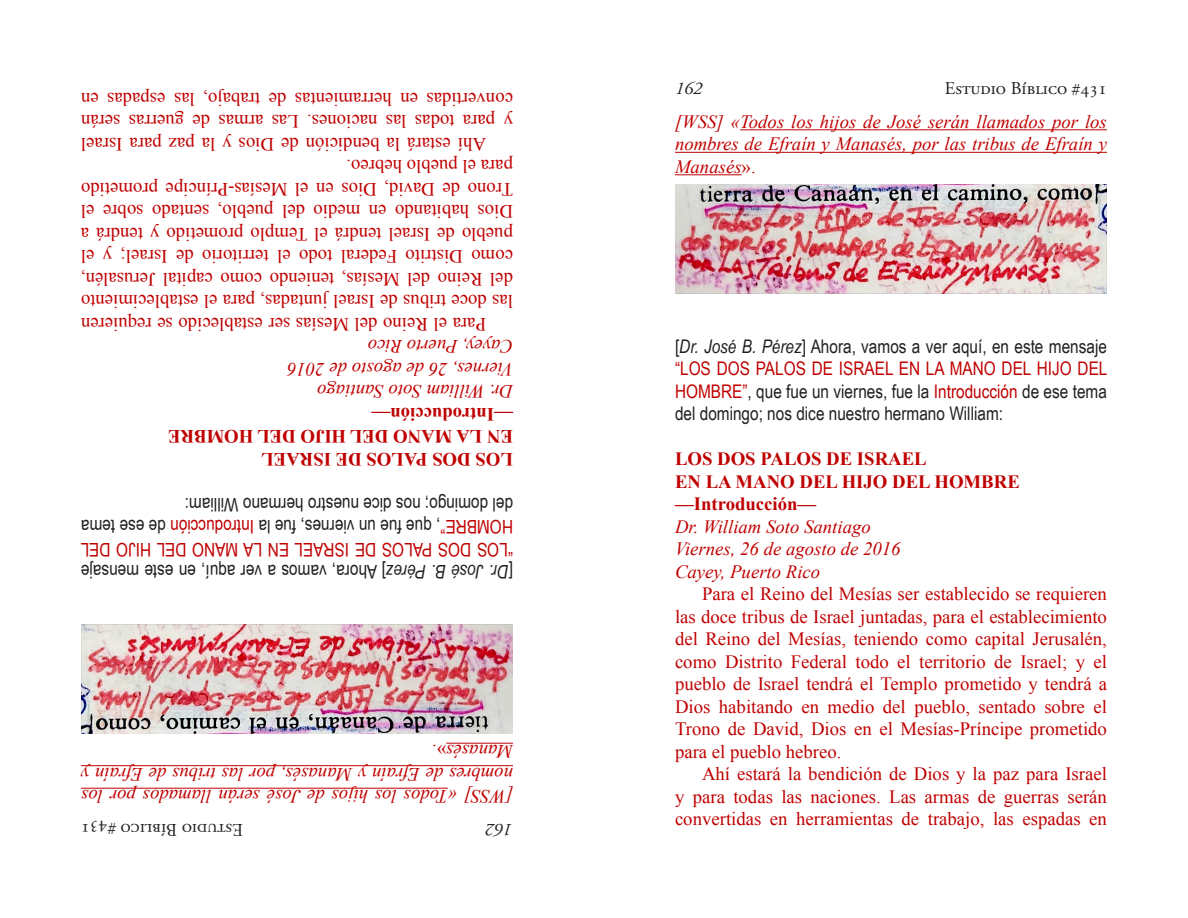
<style>
.page{position:relative;width:1188px;height:918px;background:#fff}
.page>*{position:absolute;margin:0;border:0;box-sizing:border-box;transform-origin:0 0}
.t1{font:18.75px/22.5px "Times New Roman";color:#c00000;text-align:justify}
.t2{font:18.75px/22.5px "Arial Narrow";color:#231f20;text-align:justify}
.t3{font:italic 18.75px/22.5px "Times New Roman";color:#c00000;text-align:justify}
.t4{font:700 18.75px/22.5px "Times New Roman";color:#c00000}
.t5{font:18px "Adobe Garamond Pro";color:#231f20}
.t6{font:italic 18px "Adobe Garamond Pro";color:#231f20}
.s1{font-style:italic}
.s2{color:#c00000}
.s3{font-style:normal}
</style>
<div class="page">
<hr style="left:81px;top:788px;width:367px;height:1px;background:#c00000">
<hr style="left:81px;top:765px;width:432px;height:1px;background:#c00000">
<hr style="left:446px;top:743px;width:67px;height:1px;background:#c00000">
<img style="left:81px;top:625px;width:432px;height:109px">
<hr style="left:740px;top:130px;width:367px;height:1px;background:#c00000">
<hr style="left:675px;top:152px;width:432px;height:1px;background:#c00000">
<hr style="left:675px;top:175px;width:67px;height:1px;background:#c00000">
<img style="left:675px;top:184px;width:432px;height:109px">
<p class="t1" style="left:513px;top:156px;width:434px;text-indent:27px;rotate:-180deg">Ahí estará la bendición de Dios y la paz para Israel y para todas las naciones. Las armas de guerras serán convertidas en herramientas de trabajo, las espadas en</p>
<p class="t1" style="left:513px;top:336px;width:434px;text-indent:27px;rotate:-180deg">Para el Reino del Mesías ser establecido se requieren las doce tribus de Israel juntadas, para el establecimiento del Reino del Mesías, teniendo como capital Jerusalén, como Distrito Federal todo el territorio de Israel; y el pueblo de Israel tendrá el Templo prometido y tendrá a Dios habitando en medio del pueblo, sentado sobre el Trono de David, Dios en el Mesías-Príncipe prometido para el pueblo hebreo.</p>
<p class="t3" style="left:513px;top:403px;width:227px;text-align:left;rotate:-180deg">Dr. William Soto Santiago<br>Viernes, 26 de agosto de 2016<br>Cayey, Puerto Rico</p>
<p class="t4" style="left:513px;top:471px;width:346px;rotate:-180deg">LOS DOS PALOS DE ISRAEL<br>EN LA MANO DEL HIJO DEL HOMBRE —Introducción—</p>
<p class="t2" style="left:513px;top:584px;width:434px;rotate:-180deg">[<span class="s1">Dr. José B. Pérez</span>] Ahora, vamos a ver aquí, en este mensaje <span class="s2">“LOS DOS PALOS DE ISRAEL EN LA MANO DEL HIJO DEL HOMBRE”</span>, que fue un viernes, fue la <span class="s2">Introducción</span> de ese tema del domingo; nos dice nuestro hermano William:</p>
<p class="t3" style="left:513px;top:808px;width:434px;rotate:-180deg">[WSS] «Todos los hijos de José serán llamados por los nombres de Efraín y Manasés, por las tribus de Efraín y Manasés<span class="s3">».</span></p>
<p class="t5" style="left:243px;top:840px;width:164px;rotate:-180deg">Estudio Bíblico #431</p>
<p class="t6" style="left:513px;top:840px;width:28px;rotate:-180deg">162</p>
<p class="t6" style="left:675px;top:78px;width:28px">162</p>
<p class="t5" style="left:945px;top:78px;width:164px">Estudio Bíblico #431</p>
<p class="t3" style="left:675px;top:110px;width:434px">[WSS] «Todos los hijos de José serán llamados por los nombres de Efraín y Manasés, por las tribus de Efraín y Manasés<span class="s3">».</span></p>
<p class="t2" style="left:675px;top:334px;width:434px">[<span class="s1">Dr. José B. Pérez</span>] Ahora, vamos a ver aquí, en este mensaje <span class="s2">“LOS DOS PALOS DE ISRAEL EN LA MANO DEL HIJO DEL HOMBRE”</span>, que fue un viernes, fue la <span class="s2">Introducción</span> de ese tema del domingo; nos dice nuestro hermano William:</p>
<p class="t4" style="left:675px;top:447px;width:346px">LOS DOS PALOS DE ISRAEL<br>EN LA MANO DEL HIJO DEL HOMBRE —Introducción—</p>
<p class="t3" style="left:675px;top:515px;width:227px;text-align:left">Dr. William Soto Santiago<br>Viernes, 26 de agosto de 2016<br>Cayey, Puerto Rico</p>
<p class="t1" style="left:675px;top:582px;width:434px;text-indent:27px">Para el Reino del Mesías ser establecido se requieren las doce tribus de Israel juntadas, para el establecimiento del Reino del Mesías, teniendo como capital Jerusalén, como Distrito Federal todo el territorio de Israel; y el pueblo de Israel tendrá el Templo prometido y tendrá a Dios habitando en medio del pueblo, sentado sobre el Trono de David, Dios en el Mesías-Príncipe prometido para el pueblo hebreo.</p>
<p class="t1" style="left:675px;top:762px;width:434px;text-indent:27px">Ahí estará la bendición de Dios y la paz para Israel y para todas las naciones. Las armas de guerras serán convertidas en herramientas de trabajo, las espadas en</p>
</div>
